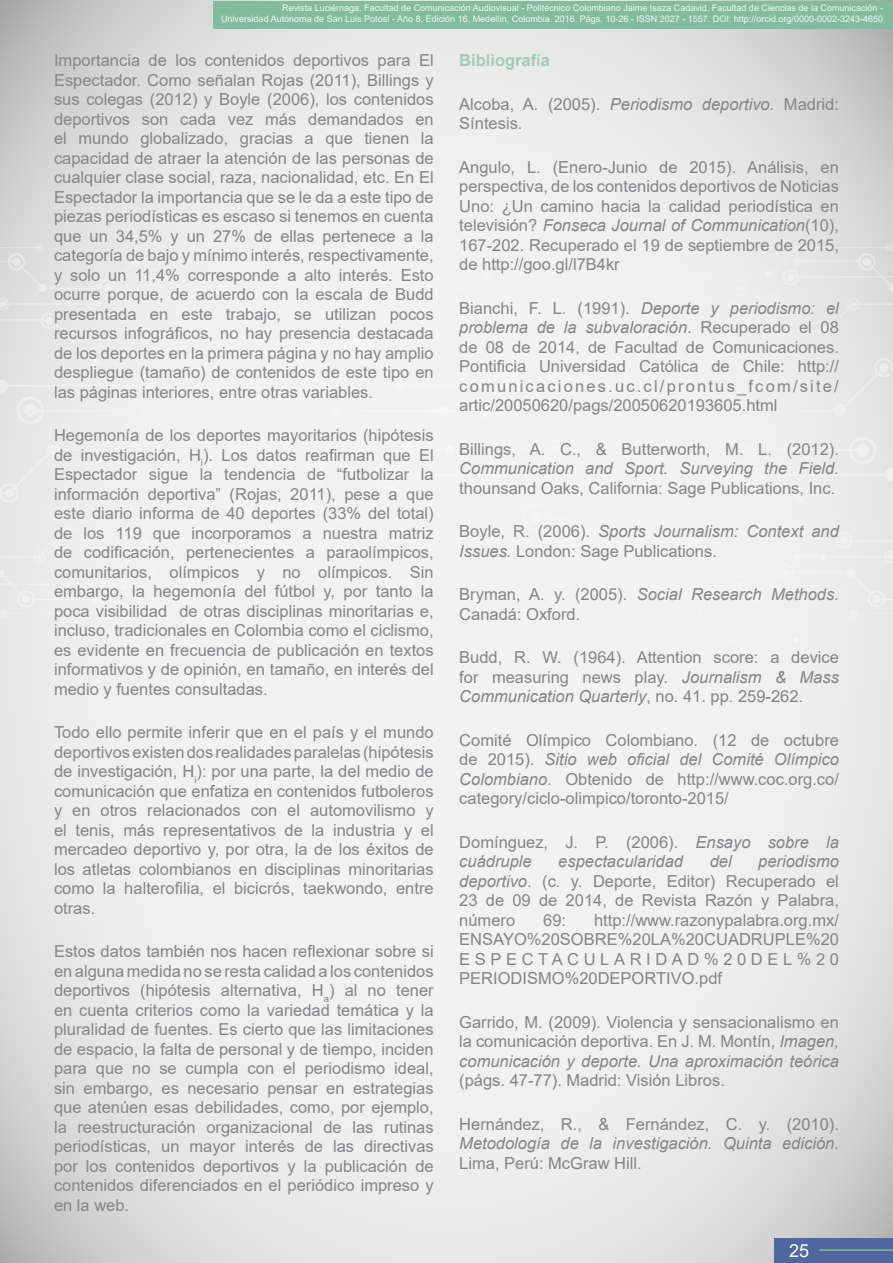
<style>
.page{position:relative;width:893px;height:1263px;background:#fff}
.page>*{position:absolute;margin:0;border:0;box-sizing:border-box;transform-origin:0 0}
.t1{font:18px "Arial";color:#fff}
.t2{font:16.5px/19.5px "Arial";color:#838588;text-align:justify}
.t3{font:italic 16.5px/19.5px "Arial";color:#838588}
.t4{font:700 16.5px "Arial";color:#a3cbb4}
.t5{font:9px/10.8px "Arial";color:#eff8fa;text-align:right}
.s1{font-weight:400}
.s2{font-style:italic}
.s3{font-style:normal}
</style>
<div class="page">
<img style="left:0;top:1px;width:893px;height:1262px">
<div style="left:213px;top:1px;width:680px;height:28px;background:#82bc9d"></div>
<div style="left:774px;top:1238px;width:119px;height:24px;background:#50669e"></div>
<hr style="left:819px;top:1249px;width:74px;height:2px;background:#82bc9d">
<p class="t5" style="left:221px;top:2px;width:663px">Revista Luciérnaga. Facultad de Comunicación Audiovisual - Politécnico Colombiano Jaime Isaza Cadavid. Facultad de Ciencias de la Comunicación -<br>Universidad Autónoma de San Luis Potosí - Año 8, Edición 16. Medellín, Colombia. 2016. Págs. 10-26 - ISSN 2027 - 1557. DOI: http://orcid.org/0000-0002-3243-4650</p>
<p class="t2" style="left:54px;top:50px;width:381px">Importancia de los contenidos deportivos para El Espectador. Como señalan Rojas (2011), Billings y sus colegas (2012) y Boyle (2006), los contenidos deportivos son cada vez más demandados en el mundo globalizado, gracias a que tienen la capacidad de atraer la atención de las personas de cualquier clase social, raza, nacionalidad, etc. En El Espectador la importancia que se le da a este tipo de piezas periodísticas es escaso si tenemos en cuenta que un 34,5% y un 27% de ellas pertenece a la categoría de bajo y mínimo interés, respectivamente, y solo un 11,4% corresponde a alto interés. Esto ocurre porque, de acuerdo con la escala de Budd presentada en este trabajo, se utilizan pocos recursos infográficos, no hay presencia destacada de los deportes en la primera página y no hay amplio despliegue (tamaño) de contenidos de este tipo en las páginas interiores, entre otras variables.</p>
<p class="t2" style="left:54px;top:425px;width:381px">Hegemonía de los deportes mayoritarios (hipótesis de investigación, H<sub>i</sub>). Los datos reafirman que El Espectador sigue la tendencia de “futbolizar la información deportiva” (Rojas, 2011), pese a que este diario informa de 40 deportes (33% del total) de los 119 que incorporamos a nuestra matriz de codificación, pertenecientes a paraolímpicos, comunitarios, olímpicos y no olímpicos. Sin embargo, la hegemonía del fútbol y, por tanto la poca visibilidad de otras disciplinas minoritarias e, incluso, tradicionales en Colombia como el ciclismo, es evidente en frecuencia de publicación en textos informativos y de opinión, en tamaño, en interés del medio y fuentes consultadas.</p>
<p class="t2" style="left:54px;top:722px;width:381px">Todo ello permite inferir que en el país y el mundo deportivos existen dos realidades paralelas (hipótesis de investigación, H<sub>i</sub>): por una parte, la del medio de comunicación que enfatiza en contenidos futboleros y en otros relacionados con el automovilismo y el tenis, más representativos de la industria y el mercadeo deportivo y, por otra, la de los éxitos de los atletas colombianos en disciplinas minoritarias como la halterofilia, el bicicrós, taekwondo, entre otras.</p>
<p class="t2" style="left:54px;top:941px;width:381px">Estos datos también nos hacen reflexionar sobre si en alguna medida no se resta calidad a los contenidos deportivos (hipótesis alternativa, H<sub>a</sub>) al no tener en cuenta criterios como la variedad temática y la pluralidad de fuentes. Es cierto que las limitaciones de espacio, la falta de personal y de tiempo, inciden para que no se cumpla con el periodismo ideal, sin embargo, es necesario pensar en estrategias que atenúen esas debilidades, como, por ejemplo, la reestructuración organizacional de las rutinas periodísticas, un mayor interés de las directivas por los contenidos deportivos y la publicación de contenidos diferenciados en el periódico impreso y en la web.</p>
<p class="t4" style="left:459px;top:49px;width:92px">Bibliograf<span class="s1">í</span>a</p>
<p class="t2" style="left:459px;top:94px;width:381px">Alcoba, A. (2005). <span class="s2">Periodismo deportivo.</span> Madrid:<br>Síntesis.</p>
<p class="t2" style="left:459px;top:157px;width:381px">Angulo, L. (Enero-Junio de 2015). Análisis, en perspectiva, de los contenidos deportivos de Noticias Uno: ¿Un camino hacia la calidad periodística en televisión? <span class="s2">Fonseca Journal of Communication</span>(10), 167-202. Recuperado el 19 de septiembre de 2015, de http://goo.gl/l7B4kr</p>
<p class="t2" style="left:459px;top:298px;width:381px">Bianchi, F. L. (1991). <span class="s2">Deporte y periodismo: el problema de la subvaloración</span>. Recuperado el 08 de 08 de 2014, de Facultad de Comunicaciones.<br>Pontificia Universidad Católica de Chile: http:// comunicaciones.uc.cl/prontus_fcom/site/ artic/20050620/pags/20050620193605.html</p>
<p class="t2" style="left:459px;top:439px;width:381px">Billings, A. C., &amp; Butterworth, M. L. (2012).</p>
<p class="t3" style="left:459px;top:459px;width:381px">Communication and Sport. Surveying the Field.</p>
<p class="t2" style="left:459px;top:478px;width:378px">thounsand Oaks, California: Sage Publications, Inc.</p>
<p class="t2" style="left:459px;top:521px;width:381px">Boyle, R. (2006). <span class="s2">Sports Journalism: Context and<br>Issues.</span> London: Sage Publications.</p>
<p class="t2" style="left:459px;top:584px;width:381px">Bryman, A. y. (2005). <span class="s2">Social Research Methods.<br></span>Canadá: Oxford.</p>
<p class="t2" style="left:459px;top:647px;width:381px">Budd, R. W. (1964). Attention score: a device for measuring news play. <span class="s2">Journalism &amp; Mass Communication Quarterly</span>, no. 41. pp. 259-262.</p>
<p class="t2" style="left:459px;top:730px;width:381px">Comité Olímpico Colombiano. (12 de octubre de 2015). <span class="s2">Sitio web oficial del Comité Olímpico Colombiano</span>. Obtenido de http://www.coc.org.co/ category/ciclo-olimpico/toronto-2015/</p>
<p class="t3" style="left:459px;top:832px;width:381px"><span class="s3">Domínguez, J. P. (2006).</span> Ensayo sobre la cuádruple</p>
<p class="t2" style="left:459px;top:851px;width:381px;text-indent:299px"><span class="s2">periodismo deportivo</span>. (c. y. Deporte, Editor) Recuperado el 23 de 09 de 2014, de Revista Razón y Palabra, número</p>
<p class="t3" style="left:558px;top:852px;width:126px">espectacularidad</p>
<p class="t3" style="left:710px;top:852px;width:24px">del</p>
<p class="t2" style="left:459px;top:910px;width:381px;text-indent:135px">http://www.razonypalabra.org.mx/ ENSAYO%20SOBRE%20LA%20CUADRUPLE%20<br>ESPECTACULARIDAD%20DEL%20<br>PERIODISMO%20DEPORTIVO.pdf</p>
<p class="t2" style="left:459px;top:1012px;width:381px">Garrido, M. (2009). Violencia y sensacionalismo en la comunicación deportiva. En J. M. Montín, <span class="s2">Imagen, comunicación y deporte. Una aproximación teórica</span></p>
<p class="t2" style="left:459px;top:1070px;width:267px">(págs. 47-77). Madrid: Visión Libros.</p>
<p class="t2" style="left:459px;top:1114px;width:381px">Hernández, R., &amp; Fernández, C. y. (2010).</p>
<p class="t3" style="left:459px;top:1134px;width:381px">Metodología de la investigación. Quinta edición.</p>
<p class="t2" style="left:459px;top:1153px;width:184px">Lima, Perú: McGraw Hill.</p>
<p class="t2" style="left:543px;top:910px;width:24px">69:</p>
<p class="t1" style="left:789px;top:1239px;width:22px">25</p>
</div>
